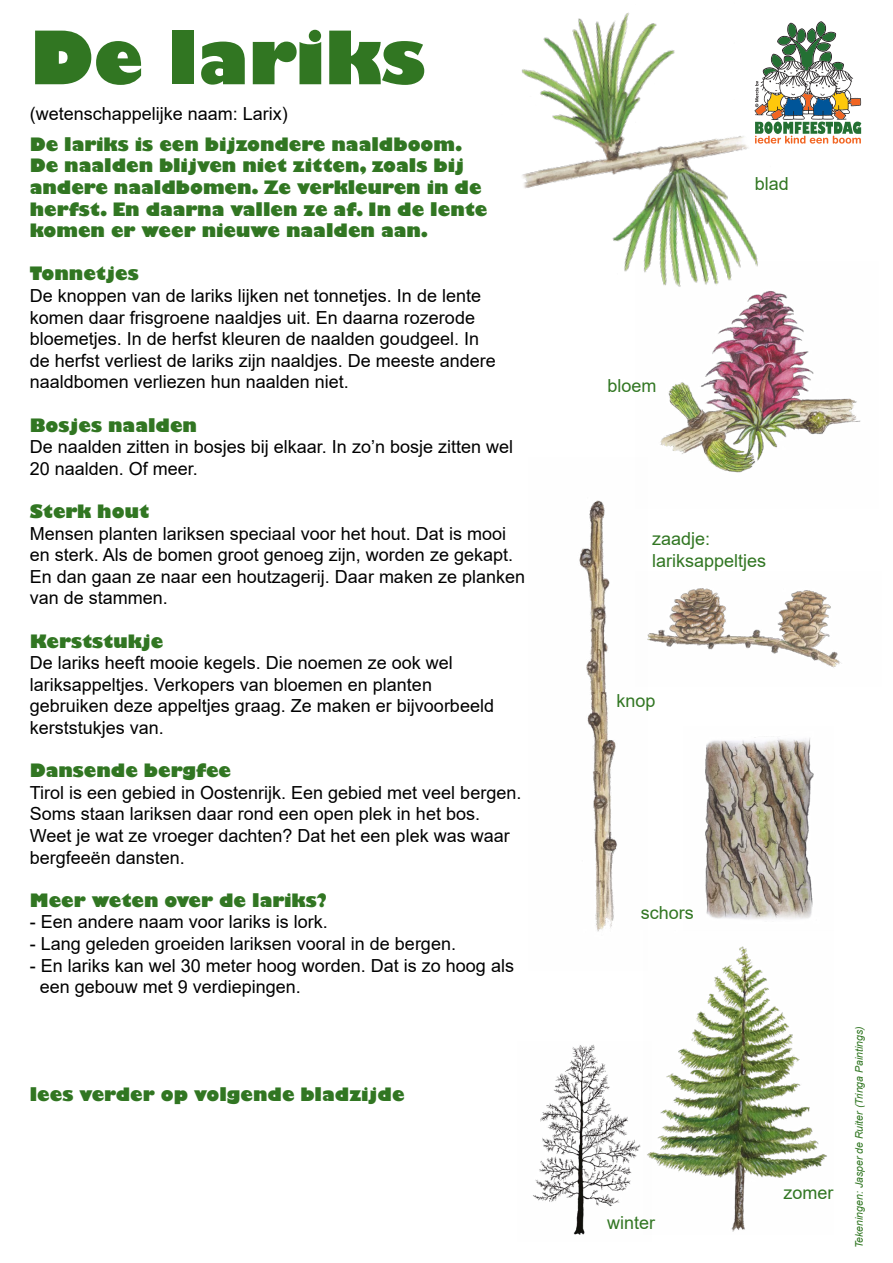
<style>
.page{position:relative;width:893px;height:1263px;background:#fff}
.page>*{position:absolute;margin:0;border:0;box-sizing:border-box;transform-origin:0 0}
.t1{font:800 72px "Gill Sans";color:#317622}
.t2{font:18px/21.6px "Arial";color:#000}
.t3{font:800 18px/21.6px "Gill Sans";color:#317622}
.t4{font:18px/21.6px "Arial";color:#317622}
.t5{font:italic 10.5px "Arial";color:#317622}
</style>
<div class="page">
<img style="left:521px;top:12px;width:237px;height:260px">
<img style="left:635px;top:261px;width:226px;height:212px">
<img style="left:579px;top:457px;width:68px;height:475px">
<img style="left:705px;top:737px;width:109px;height:183px">
<img style="left:643px;top:930px;width:184px;height:302px">
<img style="left:635px;top:572px;width:207px;height:114px">
<img style="left:533px;top:1042px;width:118px;height:193px">
<svg style="left:754px;top:21px;width:107px;height:123px"></svg>
<h1 class="t1" style="left:30px;top:13px;width:398px">De lariks</h1>
<p class="t2" style="left:30px;top:103px;width:260px">(wetenschappelijke naam: Larix)</p>
<p class="t3" style="left:30px;top:135px;width:459px">De lariks is een bijzondere naaldboom.<br>De naalden blijven niet zitten, zoals bij andere naaldbomen. Ze verkleuren in de herfst. En daarna vallen ze af. In de lente komen er weer nieuwe naalden aan.</p>
<p class="t3" style="left:30px;top:264px;width:110px">Tonnetjes</p>
<p class="t2" style="left:30px;top:285px;width:468px">De knoppen van de lariks lijken net tonnetjes. In de lente komen daar frisgroene naaldjes uit. En daarna rozerode bloemetjes. In de herfst kleuren de naalden goudgeel. In de herfst verliest de lariks zijn naaldjes. De meeste andere naaldbomen verliezen hun naalden niet.</p>
<p class="t3" style="left:30px;top:415px;width:169px">Bosjes naalden</p>
<p class="t2" style="left:30px;top:436px;width:485px">De naalden zitten in bosjes bij elkaar. In zo’n bosje zitten wel<br>20 naalden. Of meer.</p>
<p class="t3" style="left:30px;top:502px;width:121px">Sterk hout</p>
<p class="t2" style="left:30px;top:522px;width:497px">Mensen planten lariksen speciaal voor het hout. Dat is mooi en sterk. Als de bomen groot genoeg zijn, worden ze gekapt.<br>En dan gaan ze naar een houtzagerij. Daar maken ze planken van de stammen.</p>
<p class="t3" style="left:30px;top:631px;width:135px">Kerststukje</p>
<p class="t2" style="left:30px;top:652px;width:466px">De lariks heeft mooie kegels. Die noemen ze ook wel lariksappeltjes. Verkopers van bloemen en planten gebruiken deze appeltjes graag. Ze maken er bijvoorbeeld kerststukjes van.</p>
<p class="t3" style="left:30px;top:761px;width:203px">Dansende bergfee</p>
<p class="t2" style="left:30px;top:782px;width:493px">Tirol is een gebied in Oostenrijk. Een gebied met veel bergen.<br>Soms staan lariksen daar rond een open plek in het bos.<br>Weet je wat ze vroeger dachten? Dat het een plek was waar bergfeeën dansten.</p>
<p class="t3" style="left:30px;top:891px;width:299px">Meer weten over de lariks?</p>
<p class="t2" style="left:30px;top:911px;width:300px">- Een andere naam voor lariks is lork.</p>
<p class="t2" style="left:30px;top:933px;width:428px">- Lang geleden groeiden lariksen vooral in de bergen.</p>
<p class="t2" style="left:40px;top:954px;width:476px;text-indent:-10px">- En lariks kan wel 30 meter hoog worden. Dat is zo hoog als een gebouw met 9 verdiepingen.</p>
<p class="t3" style="left:30px;top:1085px;width:376px">lees verder op volgende bladzijde</p>
<p class="t4" style="left:608px;top:375px;width:51px">bloem</p>
<p class="t4" style="left:755px;top:172px;width:36px">blad</p>
<p class="t4" style="left:652px;top:528px;width:116px">zaadje: lariksappeltjes</p>
<p class="t4" style="left:617px;top:689px;width:41px">knop</p>
<p class="t4" style="left:641px;top:902px;width:55px">schors</p>
<p class="t4" style="left:607px;top:1212px;width:50px">winter</p>
<p class="t4" style="left:783px;top:1181px;width:52px">zomer</p>
<p class="t5" style="left:852px;top:1248px;width:224px;rotate:-90deg">Tekeningen: Jasper de Ruiter (Tringa Paintings)</p>
</div>
